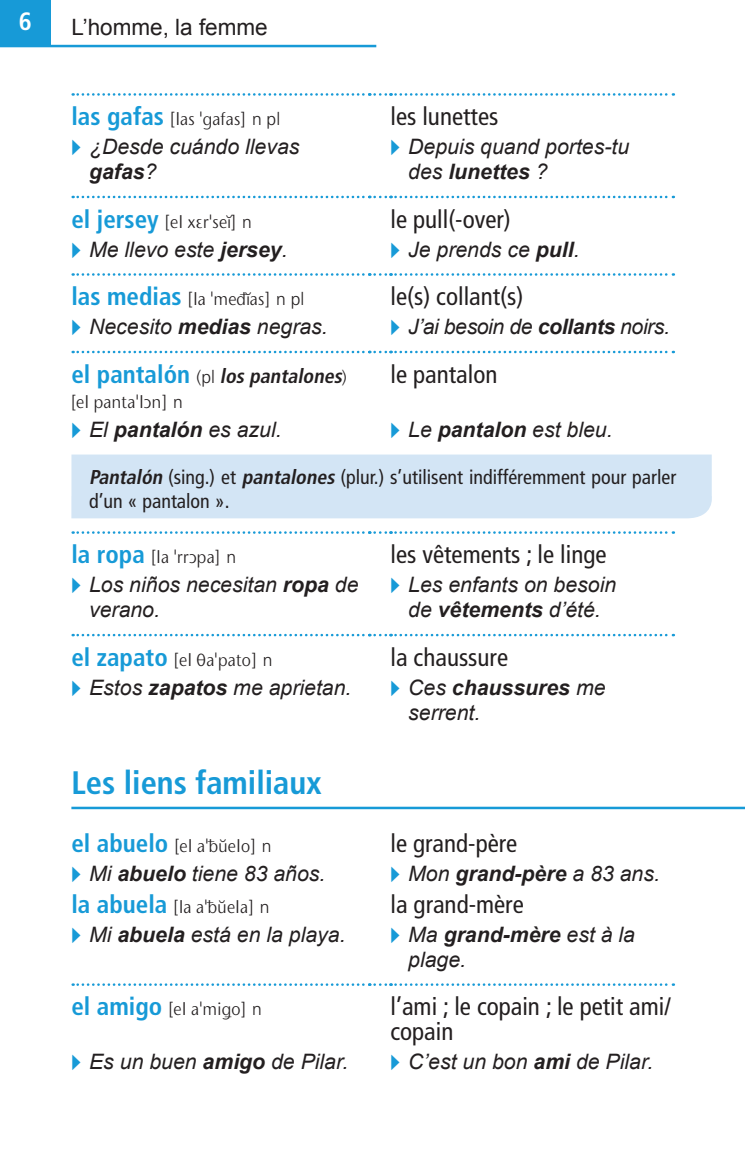
<style>
.page{position:relative;width:745px;height:1171px;background:#fff}
.page>*{position:absolute;margin:0;border:0;box-sizing:border-box;transform-origin:0 0}
.t1{font:700 condensed 32.5px "Frutiger LT Std";color:#179ad7}
.t2{font:condensed 25px/25px "Frutiger LT Std";color:#231f20}
.t3{font:700 condensed 25px "Frutiger LT Std";color:#179ad7}
.t4{font:700 condensed 25px "Frutiger LT Std";color:#fff}
.t5{font:22.5px "Arial";color:#231f20}
.t6{font:italic 21.25px/25px "Arial";color:#231f20}
.t7{font:italic 21.25px "Arial";letter-spacing:-.02em;color:#231f20}
.t8{font:condensed 20px/24px "Frutiger LT Std";color:#231f20}
.t9{font:italic 700 condensed 20px "Frutiger LT Std";color:#231f20}
.t10{font:17.5px "LSF Neu Phonetic IPA";color:#231f20}
.s1{font-family:"Frutiger LT Std";font-weight:700;font-stretch:condensed;font-size:25px;color:#179ad7}
.s2{font-family:"Frutiger LT Std";font-weight:300}
.s3{font-weight:700}
.s4{font-weight:300;font-stretch:normal;font-size:17.5px;color:#231f20}
.s5{font-family:"LSF Neu Phonetic IPA";font-weight:400;font-stretch:normal;font-size:17.5px;color:#231f20}
.s6{font-style:normal;font-size:25px;color:#179ad7}
.s7{font-weight:300;font-style:normal;font-stretch:normal;font-size:17.5px}
.s8{font-weight:700;font-style:italic}
</style>
<div class="page">
<hr style="left:0;top:45px;width:376px;height:2px;background:#179ad7">
<div style="left:0;top:0;width:50px;height:46px;background:#179ad7"></div>
<svg style="left:73px;top:93px;width:600px;height:3px"></svg>
<svg style="left:73px;top:196px;width:600px;height:2px"></svg>
<svg style="left:73px;top:273px;width:600px;height:3px"></svg>
<svg style="left:73px;top:350px;width:600px;height:3px"></svg>
<svg style="left:73px;top:531px;width:600px;height:2px"></svg>
<svg style="left:73px;top:633px;width:600px;height:3px"></svg>
<svg style="left:73px;top:983px;width:600px;height:2px"></svg>
<div style="left:71px;top:454px;width:641px;height:64px;background:#d3e5f5"></div>
<hr style="left:71px;top:806px;width:674px;height:3px;background:#179ad7">
<p class="t4" style="left:19px;top:12px;width:15px">6</p>
<p class="t5" style="left:71px;top:15px;width:198px">L’homme, la femme</p>
<p class="t10" style="left:71px;top:109px;width:210px"><span class="s1">las gafas</span> <span class="s2">[</span>las 'gafas<span class="s2">] n pl</span></p>
<p class="t2" style="left:390px;top:106px;width:109px">les lunettes</p>
<p class="t6" style="left:89px;top:134px;width:212px">¿Desde cuándo llevas <span class="s3">gafas</span>?</p>
<p class="t6" style="left:408px;top:134px;width:222px">Depuis quand portes-tu des <span class="s3">lunettes</span> ?</p>
<p class="t10" style="left:71px;top:211px;width:182px"><span class="s1">el jersey</span> <span class="s2">[</span>el xEr'se‘<span class="s2">] n</span></p>
<p class="t2" style="left:390px;top:208px;width:122px">le pull(-over)</p>
<p class="t6" style="left:89px;top:237px;width:200px">Me llevo este <span class="s3">jersey</span>.</p>
<p class="t6" style="left:408px;top:237px;width:173px">Je prends ce <span class="s3">pull</span>.</p>
<p class="t3" style="left:71px;top:286px;width:234px">las medias <span class="s4">[</span><span class="s5">la 'me3‘as</span><span class="s4">] n pl</span></p>
<p class="t2" style="left:390px;top:286px;width:134px">le(s) collant(s)</p>
<p class="t6" style="left:89px;top:314px;width:240px">Necesito <span class="s3">medias</span> negras.</p>
<p class="t7" style="left:408px;top:315px;width:263px">J’ai besoin de <span class="s3">collants</span> noirs.</p>
<p class="t9" style="left:71px;top:368px;width:277px"><span class="s6">e l p a n t a l ó n</span> <span class="s7">( p l</span> los pantalones<span class="s7">)</span></p>
<p class="t10" style="left:71px;top:391px;width:113px"><span class="s2">[</span>el panta'lOn<span class="s2">] n</span></p>
<p class="t2" style="left:390px;top:363px;width:108px">le pantalon</p>
<p class="t6" style="left:89px;top:417px;width:194px">El <span class="s3">pantalón</span> es azul.</p>
<p class="t6" style="left:408px;top:417px;width:206px">Le <span class="s3">pantalon</span> est bleu.</p>
<p class="t8" style="left:89px;top:466px;width:588px"><span class="s8">Pantalón</span> (sing.) et <span class="s8">pantalones</span> (plur.) s’utilisent indifféremment pour parler d’un « pantalon ».</p>
<p class="t10" style="left:71px;top:547px;width:166px"><span class="s1">la ropa</span> <span class="s2">[</span>la 'rrOpa<span class="s2">] n</span></p>
<p class="t2" style="left:390px;top:544px;width:217px">les vêtements ; le linge</p>
<p class="t6" style="left:89px;top:572px;width:271px">Los niños necesitan <span class="s3">ropa</span> de verano.</p>
<p class="t6" style="left:408px;top:572px;width:209px">Les enfants on besoin de <span class="s3">vêtements</span> d’été.</p>
<p class="t10" style="left:71px;top:649px;width:202px"><span class="s1">el zapato</span> <span class="s2">[</span>el Ta'pato<span class="s2">] n</span></p>
<p class="t2" style="left:390px;top:646px;width:119px">la chaussure</p>
<p class="t6" style="left:89px;top:674px;width:264px">Estos <span class="s3">zapatos</span> me aprietan.</p>
<p class="t6" style="left:408px;top:674px;width:199px">Ces <span class="s3">chaussures</span> me serrent.</p>
<h1 class="t1" style="left:71px;top:769px;width:251px">Les liens familiaux</h1>
<p class="t10" style="left:71px;top:835px;width:202px"><span class="s1">el abuelo</span> <span class="s2">[</span>el a'2ƒelo<span class="s2">] n</span></p>
<p class="t2" style="left:390px;top:832px;width:128px">le grand-père</p>
<p class="t6" style="left:89px;top:860px;width:238px">Mi <span class="s3">abuelo</span> tiene 83 años.</p>
<p class="t6" style="left:408px;top:860px;width:253px">Mon <span class="s3">grand-père</span> a 83 ans.</p>
<p class="t10" style="left:71px;top:896px;width:200px"><span class="s1">la abuela</span> <span class="s2">[</span>la a'2ƒela<span class="s2">] n</span></p>
<p class="t2" style="left:390px;top:893px;width:135px">la grand-mère</p>
<p class="t6" style="left:89px;top:921px;width:258px">Mi <span class="s3">abuela</span> está en la playa.</p>
<p class="t6" style="left:408px;top:921px;width:228px">Ma <span class="s3">grand-mère</span> est à la plage.</p>
<p class="t10" style="left:71px;top:998px;width:192px"><span class="s1">el amigo</span> <span class="s2">[</span>el a'mi8o<span class="s2">] n</span></p>
<p class="t2" style="left:390px;top:995px;width:282px">l’ami ; le copain ; le petit ami/ copain</p>
<p class="t6" style="left:89px;top:1049px;width:261px">Es un buen <span class="s3">amigo</span> de Pilar.</p>
<p class="t6" style="left:408px;top:1049px;width:246px">C’est un bon <span class="s3">ami</span> de Pilar.</p>
</div>
